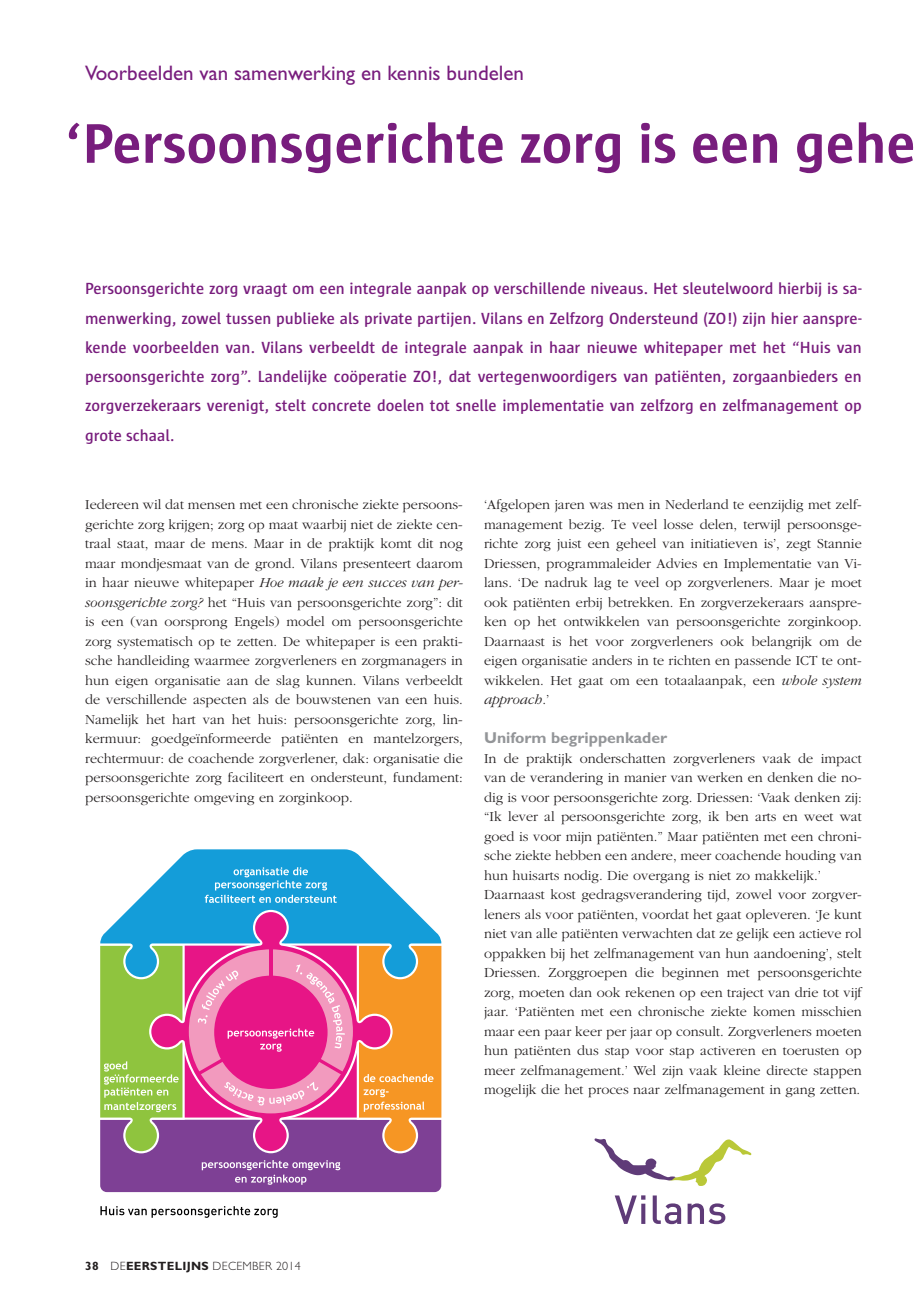
<style>
.page{position:relative;width:915px;height:1306px;background:#fff}
.page>*{position:absolute;margin:0;border:0;box-sizing:border-box;transform-origin:0 0}
.Kop_1{font:700 57px "Sun";letter-spacing:.005em;color:#781d7d}
.Chapeau{font:21px "Gill Sans";color:#781d7d}
.Inleiding{font:600 16.5px/29.2px "Sun";color:#781d7d;text-align:justify}
.Tussenkopje{font:700 15.75px "Gill Sans";color:#939598}
.Plat{font:300 14.25px/19.5px "Garamond";color:#231f20;text-align:justify}
.Paginering{font:300 12px "Gill Sans";letter-spacing:.025em;color:#231f20}
.s1{font-style:italic}
.s2{font-weight:700}
</style>
<div class="page">
<svg style="left:100px;top:1206px;width:177px;height:11px"></svg>
<svg style="left:100px;top:849px;width:342px;height:344px;background:#a5859d"></svg>
<svg style="left:614px;top:1195px;width:31px;height:28px"></svg>
<svg style="left:652px;top:1195px;width:29px;height:29px"></svg>
<svg style="left:687px;top:1203px;width:38px;height:21px"></svg>
<svg style="left:594px;top:1138px;width:157px;height:47px"></svg>
<p class="Chapeau" style="left:85px;top:61px;width:440px">Voorbeelden van samenwerking en kennis bundelen</p>
<p class="Kop_1" style="left:65px;top:112px;width:851px">‘Persoonsgerichte zorg is een gehe</p>
<p class="Inleiding" style="left:85px;top:274px;width:777px">Persoonsgerichte zorg vraagt om een integrale aanpak op verschillende niveaus. Het sleutelwoord hierbij is sa&shy;menwerking, zowel tussen publieke als private partijen. Vilans en Zelfzorg Ondersteund (ZO!) zijn hier aanspre&shy;kende voorbeelden van. Vilans verbeeldt de integrale aanpak in haar nieuwe whitepaper met het “Huis van persoonsgerichte zorg”. Landelijke coöperatie ZO!, dat vertegenwoordigers van patiënten, zorgaanbieders en zorgverzekeraars verenigt, stelt concrete doelen tot snelle implementatie van zelfzorg en zelfmanagement op grote schaal.</p>
<p class="Plat" style="left:85px;top:495px;width:379px">Iedereen wil dat mensen met een chronische ziekte persoons&shy;gerichte zorg krijgen; zorg op maat waarbij niet de ziekte cen&shy;traal staat, maar de mens. Maar in de praktijk komt dit nog maar mondjesmaat van de grond. Vilans presenteert daarom in haar nieuwe whitepaper <span class="s1">Hoe maak je een succes van per&shy;soonsgerichte zorg?</span> het “Huis van persoonsgerichte zorg”: dit is een (van oorsprong Engels) model om persoonsgerichte zorg systematisch op te zetten. De whitepaper is een prakti&shy;sche handleiding waarmee zorgverleners en zorgmanagers in hun eigen organisatie aan de slag kunnen. Vilans verbeeldt de verschillende aspecten als de bouwstenen van een huis.<br>Namelijk het hart van het huis: persoonsgerichte zorg, lin&shy;kermuur: goedgeïnformeerde patiënten en mantelzorgers, rechtermuur: de coachende zorgverlener, dak: organisatie die persoonsgerichte zorg faciliteert en ondersteunt, fundament: persoonsgerichte omgeving en zorginkoop.</p>
<p class="Plat" style="left:484px;top:495px;width:379px">‘Afgelopen jaren was men in Nederland te eenzijdig met zelf&shy;management bezig. Te veel losse delen, terwijl persoonsge&shy;richte zorg juist een geheel van initiatieven is’, zegt Stannie Driessen, programmaleider Advies en Implementatie van Vi&shy;lans. ‘De nadruk lag te veel op zorgverleners. Maar je moet ook patiënten erbij betrekken. En zorgverzekeraars aanspre&shy;ken op het ontwikkelen van persoonsgerichte zorginkoop.<br>Daarnaast is het voor zorgverleners ook belangrijk om de eigen organisatie anders in te richten en passende ICT te ont&shy;wikkelen. Het gaat om een totaalaanpak, een <span class="s1">whole system approach</span>.’</p>
<p class="Tussenkopje" style="left:484px;top:728px;width:184px">Uniform begrippenkader</p>
<p class="Plat" style="left:484px;top:748px;width:379px">In de praktijk onderschatten zorgverleners vaak de impact van de verandering in manier van werken en denken die no&shy;dig is voor persoonsgerichte zorg. Driessen: ‘Vaak denken zij: “Ik lever al persoonsgerichte zorg, ik ben arts en weet wat goed is voor mijn patiënten.” Maar patiënten met een chroni&shy;sche ziekte hebben een andere, meer coachende houding van hun huisarts nodig. Die overgang is niet zo makkelijk.’</p>
<p class="Plat" style="left:484px;top:885px;width:379px">Daarnaast kost gedragsverandering tijd, zowel voor zorgver&shy;leners als voor patiënten, voordat het gaat opleveren. ‘Je kunt niet van alle patiënten verwachten dat ze gelijk een actieve rol oppakken bij het zelfmanagement van hun aandoening’, stelt Driessen. Zorggroepen die beginnen met persoonsgerichte zorg, moeten dan ook rekenen op een traject van drie tot vijf jaar. ‘Patiënten met een chronische ziekte komen misschien maar een paar keer per jaar op consult. Zorgverleners moeten hun patiënten dus stap voor stap activeren en toerusten op meer zelfmanagement.’ Wel zijn vaak kleine directe stappen mogelijk die het proces naar zelfmanagement in gang zetten.</p>
<p class="Paginering" style="left:85px;top:1258px;width:217px"><span class="s2">38</span> DE<span class="s2">EERSTELIJNS</span> DECEMBER 2014</p>
</div>
